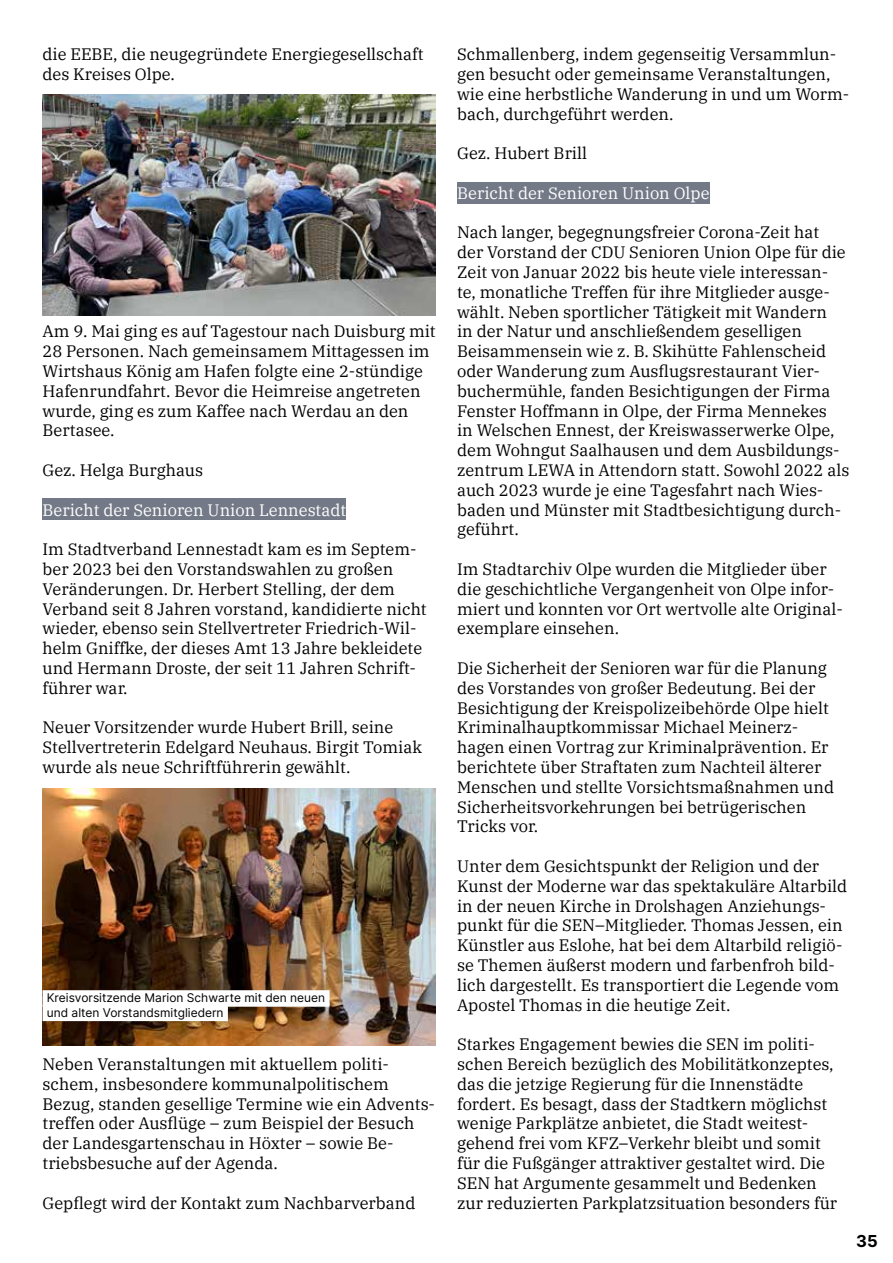
<style>
.page{position:relative;width:893px;height:1263px;background:#fff}
.page>*{position:absolute;margin:0;border:0;box-sizing:border-box;transform-origin:0 0}
.t1{font:16.5px/19.8px "IBM Plex Serif";color:#000}
.t2{font:16.5px "IBM Plex Serif";color:#fff}
.t3{font:700 16.5px "Inter";color:#000}
.t4{font:12px/14.4px "Inter";color:#000}
</style>
<div class="page">
<div style="left:43px;top:499px;width:303px;height:21px;background:#737986"></div>
<div style="left:457px;top:182px;width:253px;height:21px;background:#737986"></div>
<img style="left:43px;top:788px;width:393px;height:257px">
<img style="left:43px;top:94px;width:393px;height:222px">
<div style="left:43px;top:990px;width:287px;height:17px;background:#fff"></div>
<div style="left:43px;top:1004px;width:185px;height:17px;background:#fff"></div>
<p class="t1" style="left:43px;top:43px;width:382px">die EEBE, die neugegründete Energiegesellschaft des Kreises Olpe.</p>
<p class="t1" style="left:43px;top:320px;width:395px">Am 9. Mai ging es auf Tagestour nach Duisburg mit 28 Personen. Nach gemeinsamem Mittagessen im Wirtshaus König am Hafen folgte eine 2-stündige Hafenrundfahrt. Bevor die Heimreise angetreten wurde, ging es zum Kaffee nach Werdau an den Bertasee.</p>
<p class="t1" style="left:43px;top:459px;width:162px">Gez. Helga Burghaus</p>
<p class="t2" style="left:43px;top:497px;width:305px">Bericht der Senioren Union Lennestadt</p>
<p class="t1" style="left:43px;top:538px;width:386px">Im Stadtverband Lennestadt kam es im Septem&shy;ber 2023 bei den Vorstandswahlen zu großen Veränderungen. Dr. Herbert Stelling, der dem Verband seit 8 Jahren vorstand, kandidierte nicht wieder, ebenso sein Stellvertreter Friedrich-Wil&shy;helm Gniffke, der dieses Amt 13 Jahre bekleidete und Hermann Droste, der seit 11 Jahren Schrift&shy;führer war.</p>
<p class="t1" style="left:43px;top:716px;width:381px">Neuer Vorsitzender wurde Hubert Brill, seine<br>Stellvertreterin Edelgard Neuhaus. Birgit Tomiak wurde als neue Schriftführerin gewählt.</p>
<p class="t4" style="left:47px;top:991px;width:280px">Kreisvorsitzende Marion Schwarte mit den neuen und alten Vorstandsmitgliedern</p>
<p class="t1" style="left:43px;top:1053px;width:394px">Neben Veranstaltungen mit aktuellem politi&shy;schem, insbesondere kommunalpolitischem Bezug, standen gesellige Termine wie ein Advents&shy;treffen oder Ausflüge – zum Beispiel der Besuch der Landesgartenschau in Höxter – sowie Be&shy;triebsbesuche auf der Agenda.</p>
<p class="t1" style="left:43px;top:1191px;width:375px">Gepflegt wird der Kontakt zum Nachbarverband</p>
<p class="t1" style="left:457px;top:43px;width:394px">Schmallenberg, indem gegenseitig Versammlun&shy;gen besucht oder gemeinsame Veranstaltungen, wie eine herbstliche Wanderung in und um Worm&shy;bach, durchgeführt werden.</p>
<p class="t1" style="left:457px;top:142px;width:131px">Gez. Hubert Brill</p>
<p class="t2" style="left:457px;top:180px;width:254px">Bericht der Senioren Union Olpe</p>
<p class="t1" style="left:457px;top:221px;width:394px">Nach langer, begegnungsfreier Corona-Zeit hat der Vorstand der CDU Senioren Union Olpe für die Zeit von Januar 2022 bis heute viele interessan&shy;te, monatliche Treffen für ihre Mitglieder ausge&shy;wählt. Neben sportlicher Tätigkeit mit Wandern<br>in der Natur und anschließendem geselligen Beisammensein wie z. B. Skihütte Fahlenscheid oder Wanderung zum Ausflugsrestaurant Vier&shy;buchermühle, fanden Besichtigungen der Firma Fenster Hoffmann in Olpe, der Firma Mennekes<br>in Welschen Ennest, der Kreiswasserwerke Olpe, dem Wohngut Saalhausen und dem Ausbildungs&shy;zentrum LEWA in Attendorn statt. Sowohl 2022 als auch 2023 wurde je eine Tagesfahrt nach Wies&shy;baden und Münster mit Stadtbesichtigung durch&shy;geführt.</p>
<p class="t1" style="left:457px;top:558px;width:387px">Im Stadtarchiv Olpe wurden die Mitglieder über die geschichtliche Vergangenheit von Olpe infor&shy;miert und konnten vor Ort wertvolle alte Original&shy;exemplare einsehen.</p>
<p class="t1" style="left:457px;top:657px;width:378px">Die Sicherheit der Senioren war für die Planung des Vorstandes von großer Bedeutung. Bei der Besichtigung der Kreispolizeibehörde Olpe hielt Kriminalhauptkommissar Michael Meinerz&shy;hagen einen Vortrag zur Kriminalprävention. Er berichtete über Straftaten zum Nachteil älterer Menschen und stellte Vorsichtsmaßnahmen und Sicherheitsvorkehrungen bei betrügerischen Tricks vor.</p>
<p class="t1" style="left:457px;top:855px;width:392px">Unter dem Gesichtspunkt der Religion und der Kunst der Moderne war das spektakuläre Altarbild in der neuen Kirche in Drolshagen Anziehungs&shy;punkt für die SEN–Mitglieder. Thomas Jessen, ein Künstler aus Eslohe, hat bei dem Altarbild religiö&shy;se Themen äußerst modern und farbenfroh bild&shy;lich dargestellt. Es transportiert die Legende vom Apostel Thomas in die heutige Zeit.</p>
<p class="t1" style="left:457px;top:1033px;width:382px">Starkes Engagement bewies die SEN im politi&shy;schen Bereich bezüglich des Mobilitätkonzeptes, das die jetzige Regierung für die Innenstädte fordert. Es besagt, dass der Stadtkern möglichst wenige Parkplätze anbietet, die Stadt weitest&shy;gehend frei vom KFZ–Verkehr bleibt und somit für die Fußgänger attraktiver gestaltet wird. Die SEN hat Argumente gesammelt und Bedenken zur reduzierten Parkplatzsituation besonders für</p>
<p class="t3" style="left:856px;top:1229px;width:23px">35</p>
</div>
